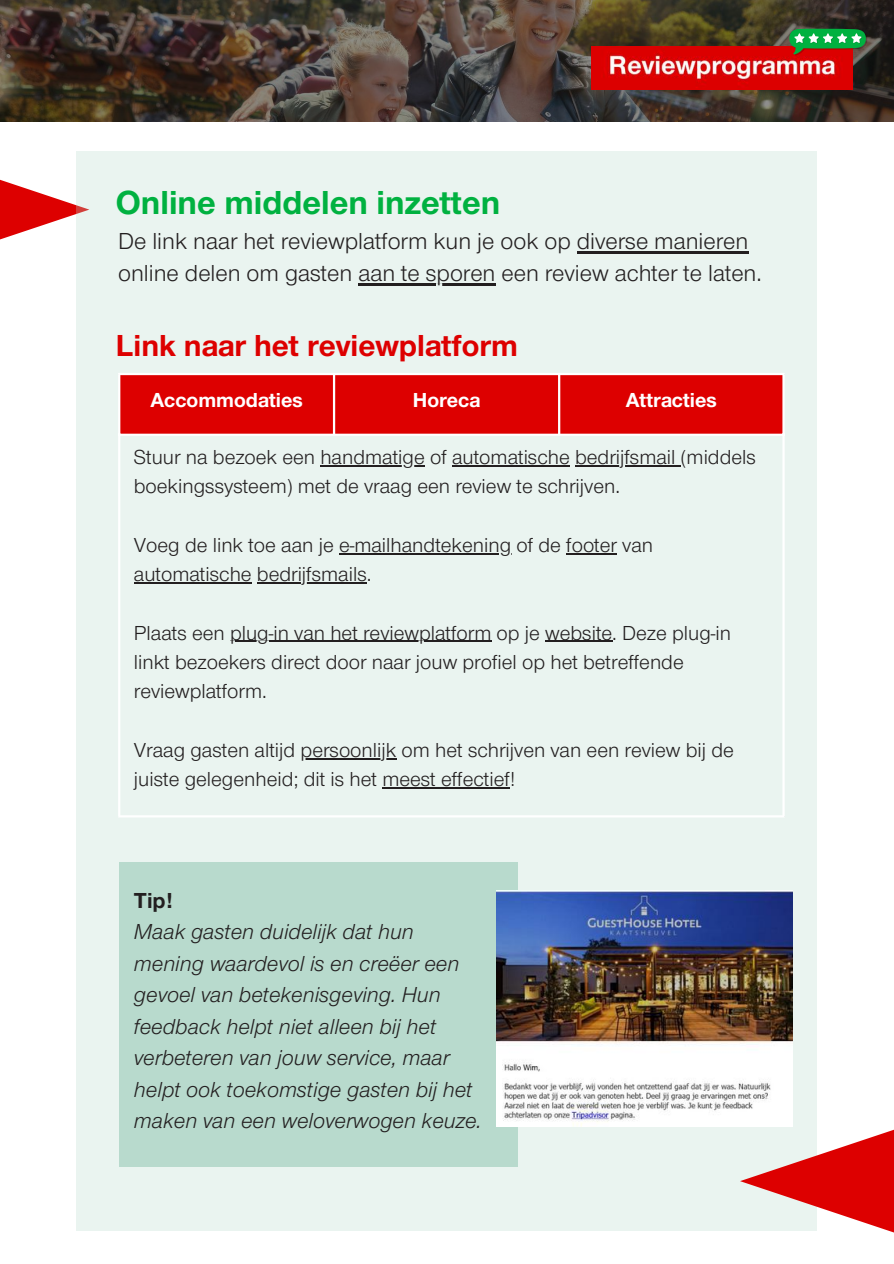
<style>
.page{position:relative;width:894px;height:1264px;background:#fff}
.page>*{position:absolute;margin:0;border:0;box-sizing:border-box;transform-origin:0 0}
.t1{font:700 34.5px "Nimbus San Nov";color:#00b140}
.t2{font:700 31.5px "Nimbus San Nov";color:#d00}
.t3{font:24px/32.7px "Nimbus San Nov";color:#231f20}
.t4{font:italic 22.5px/31.5px "Nimbus San Nov";color:#231f20}
.t5{font:700 22.5px "Nimbus San Nov";color:#231f20}
.t6{font:21px/29.2px "Nimbus San Nov";color:#231f20}
.t7{font:700 21px "Nimbus San Nov";color:#fff}
</style>
<div class="page">
<svg style="left:0;top:0;width:893px;height:122px;background:#483c32"></svg>
<img style="left:591px;top:46px;width:260px;height:43px">
<svg style="left:788px;top:29px;width:79px;height:27px;background:#578748"></svg>
<svg style="left:0;top:76px;width:89px;height:164px"></svg>
<div style="left:76px;top:152px;width:740px;height:1078px;background:#eaf4f0"></div>
<svg style="left:739px;top:1047px;width:154px;height:186px"></svg>
<hr style="left:576px;top:251px;width:172px;height:2px;background:#231f20">
<hr style="left:358px;top:284px;width:137px;height:2px;background:#231f20">
<div style="left:120px;top:375px;width:662px;height:58px;background:#d00"></div>
<hr style="left:320px;top:465px;width:104px;height:1px;background:#231f20">
<hr style="left:452px;top:465px;width:117px;height:1px;background:#231f20">
<hr style="left:575px;top:465px;width:105px;height:1px;background:#231f20">
<hr style="left:339px;top:553px;width:172px;height:1px;background:#231f20">
<hr style="left:566px;top:553px;width:51px;height:1px;background:#231f20">
<hr style="left:134px;top:582px;width:117px;height:1px;background:#231f20">
<hr style="left:257px;top:582px;width:109px;height:1px;background:#231f20">
<hr style="left:230px;top:641px;width:261px;height:1px;background:#231f20">
<hr style="left:545px;top:641px;width:67px;height:1px;background:#231f20">
<hr style="left:300px;top:758px;width:96px;height:1px;background:#231f20">
<hr style="left:382px;top:787px;width:127px;height:1px;background:#231f20">
<hr style="left:118px;top:375px;width:2px;height:440px;background:#fff">
<hr style="left:333px;top:375px;width:2px;height:58px;background:#fff">
<hr style="left:558px;top:375px;width:2px;height:58px;background:#fff">
<hr style="left:782px;top:375px;width:2px;height:440px;background:#fff">
<hr style="left:118px;top:373px;width:666px;height:2px;background:#fff">
<hr style="left:118px;top:433px;width:666px;height:3px;background:#fff">
<hr style="left:118px;top:815px;width:666px;height:2px;background:#fff">
<div style="left:119px;top:862px;width:398px;height:304px;background:#b8dacd"></div>
<img style="left:496px;top:891px;width:296px;height:235px">
<h1 class="t1" style="left:116px;top:191px;width:386px">Online middelen inzetten</h1>
<p class="t3" style="left:118px;top:228px;width:645px">De link naar het reviewplatform kun je ook op diverse manieren online delen om gasten aan te sporen een review achter te laten.</p>
<h2 class="t2" style="left:116px;top:335px;width:403px">Link naar het reviewplatform</h2>
<p class="t7" style="left:150px;top:392px;width:154px">Accommodaties</p>
<p class="t7" style="left:413px;top:392px;width:69px">Horeca</p>
<p class="t7" style="left:625px;top:392px;width:92px">Attracties</p>
<p class="t6" style="left:134px;top:446px;width:623px">Stuur na bezoek een handmatige of automatische bedrijfsmail (middels boekingssysteem) met de vraag een review te schrijven.</p>
<p class="t6" style="left:134px;top:534px;width:520px">Voeg de link toe aan je e-mailhandtekening of de footer van automatische bedrijfsmails.</p>
<p class="t6" style="left:134px;top:621px;width:598px">Plaats een plug-in van het reviewplatform op je website. Deze plug-in linkt bezoekers direct door naar jouw profiel op het betreffende reviewplatform.</p>
<p class="t6" style="left:134px;top:738px;width:601px">Vraag gasten altijd persoonlijk om het schrijven van een review bij de juiste gelegenheid; dit is het meest effectief!</p>
<p class="t5" style="left:134px;top:892px;width:40px">Tip!</p>
<p class="t4" style="left:134px;top:919px;width:349px">Maak gasten duidelijk dat hun mening waardevol is en creëer een gevoel van betekenisgeving. Hun feedback helpt niet alleen bij het verbeteren van jouw service, maar helpt ook toekomstige gasten bij het maken van een weloverwogen keuze.</p>
</div>
